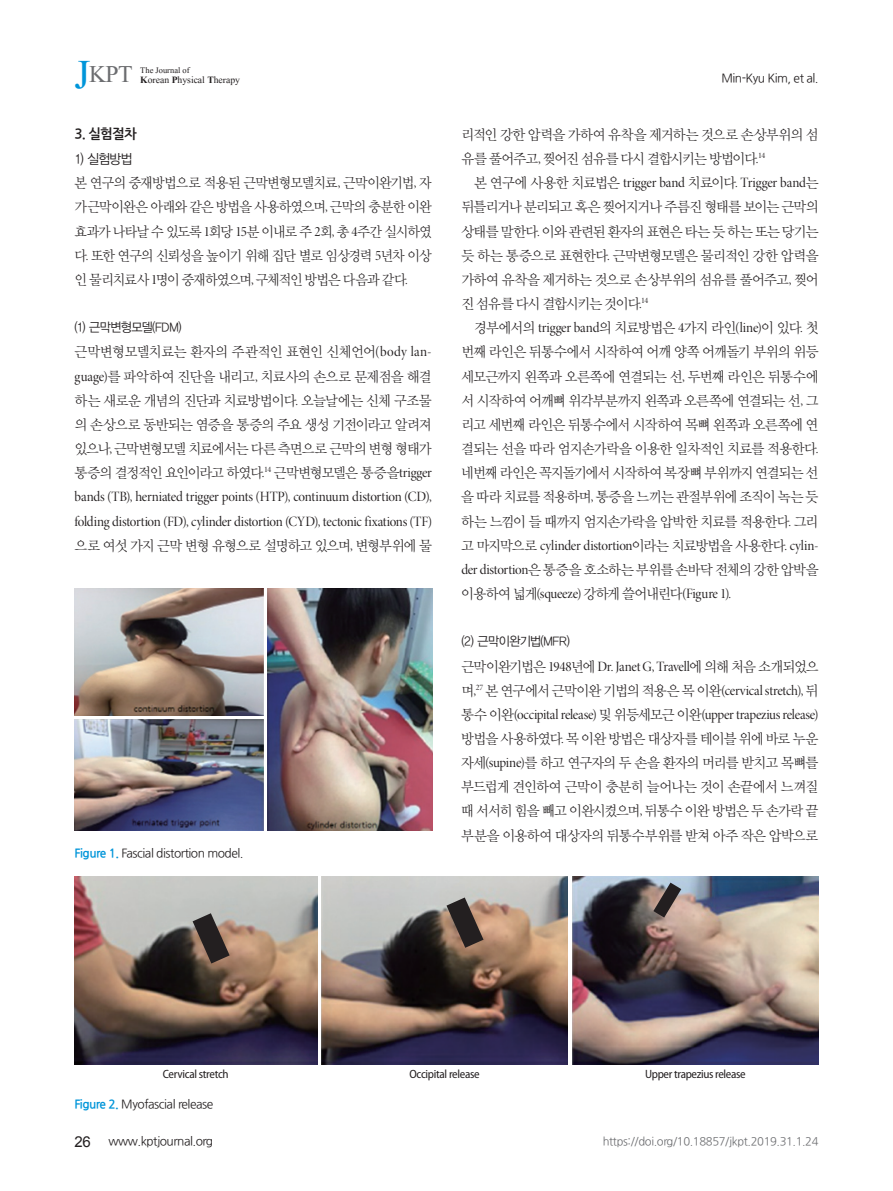
<style>
.page{position:relative;width:893px;height:1191px;background:#fff}
.page>*{position:absolute;margin:0;border:0;box-sizing:border-box;transform-origin:0 0}
.t1{font:30px "Aparajita";color:#6c6d70}
.t2{font:14.25px/24.2px "YDVY Mj O32";letter-spacing:-.06em;color:#231f20;text-align:justify;scale:.96 1}
.t3{font:14.25px/24.2px "YDVY Mj O32";letter-spacing:-.06em;color:#231f20;text-align:justify;scale:.94 1}
.t4{font:14.25px "Minion Pro Disp";letter-spacing:-.01em;color:#231f20;scale:.96 1}
.t5{font:14.25px "YDVY Mj O32";letter-spacing:-.035em;color:#231f20;scale:.96 1}
.t6{font:14.25px "YDVY Mj O32";letter-spacing:-.04em;color:#231f20;scale:.96 1}
.t7{font:13.5px "Nanum Gothic OTF Bold";color:#231f20}
.t8{font:13.5px "YDVYGO32";color:#231f20;scale:.95 1}
.t9{font:12.75px "YDVYGO32";letter-spacing:-.035em;color:#231f20;scale:.95 1}
.t10{font:12px "Nanum Gothic OTF";letter-spacing:-.04em;color:#231f20}
.t11{font:semi-condensed 12px "Myriad Pro";letter-spacing:-.03em;color:#231f20}
.t12{font:12px "Aparajita";color:#231f20}
.t13{font:11.25px "Nanum Gothic OTF";letter-spacing:-.03em;color:#6c6d70}
.t14{font:10.5px "Aparajita";color:#231f20}
.s1{font-size:51px;color:#0095d9}
.s2{font-weight:700}
.s3{font-family:"Minion Pro Disp"}
.s4{font-family:"Nanum Gothic OTF Bold";color:#0095d9}
.s5{font-family:"YDVY Mj O32"}
.s6{font-family:"Arial";font-size:15px}
</style>
<div class="page">
<img style="left:75px;top:589px;width:188px;height:126px">
<img style="left:75px;top:719px;width:188px;height:112px">
<img style="left:267px;top:589px;width:165px;height:242px">
<img style="left:75px;top:877px;width:242px;height:187px">
<img style="left:321px;top:877px;width:247px;height:187px">
<img style="left:572px;top:877px;width:247px;height:187px">
<svg style="left:193px;top:913px;width:37px;height:50px;background:#675850"></svg>
<svg style="left:446px;top:897px;width:37px;height:50px;background:#6d5b51"></svg>
<svg style="left:653px;top:882px;width:28px;height:35px"></svg>
<p class="t1" style="left:74px;top:60px;width:60px"><span class="s1">J</span>KPT</p>
<p class="t14" style="left:140px;top:65px;width:51px">The Journal of</p>
<p class="t12" style="left:140px;top:74px;width:101px"><span class="s2">K</span>orean <span class="s2">P</span>hysical <span class="s2">T</span>herapy</p>
<p class="t7" style="left:75px;top:127px;width:64px">3. 실험절차</p>
<p class="t8" style="left:75px;top:149px;width:63px">1) 실험방법</p>
<p class="t3" style="left:75px;top:170px;width:382px">본 연구의 중재방법으로 적용된 근막변형모델치료<span class="s3">,</span> 근막이완기법<span class="s3">,</span> 자 가근막이완은 아래와 같은 방법을 사용하였으며<span class="s3">,</span> 근막의 충분한 이완 효과가 나타날 수 있도록 <span class="s3">1</span>회당 <span class="s3">15</span>분 이내로 주 <span class="s3">2</span>회<span class="s3">,</span> 총 <span class="s3">4</span>주간 실시하였 다<span class="s3">.</span> 또한 연구의 신뢰성을 높이기 위해 집단 별로 임상경력 <span class="s3">5</span>년차 이상 인 물리치료사 <span class="s3">1</span>명이 중재하였으며<span class="s3">,</span> 구체적인 방법은 다음과 같다<span class="s3">.</span></p>
<p class="t9" style="left:75px;top:319px;width:114px">(1) 근막변형모델(FDM)</p>
<p class="t2" style="left:75px;top:339px;width:374px">근막변형모델치료는 환자의 주관적인 표현인 신체언어<span class="s3">(body lan&shy;guage)</span>를 파악하여 진단을 내리고<span class="s3">,</span> 치료사의 손으로 문제점을 해결 하는 새로운 개념의 진단과 치료방법이다<span class="s3">.</span> 오늘날에는 신체 구조물 의 손상으로 동반되는 염증을 통증의 주요 생성 기전이라고 알려져 있으나<span class="s3">,</span> 근막변형모델 치료에서는 다른 측면으로 근막의 변형 형태가 통증의 결정적인 요인이라고 하였다<span class="s3">.</span><sup>14</sup> 근막변형모델은 통증을<span class="s3">trigger bands (TB), herniated trigger points (HTP), continuum distortion (CD), folding distortion (FD), cylinder distortion (CYD), tectonic fixations (TF) </span>으로 여섯 가지 근막 변형 유형으로 설명하고 있으며<span class="s3">,</span> 변형부위에 물</p>
<p class="t10" style="left:75px;top:846px;width:170px"><span class="s4">Figure 1.</span> Fascial distortion model.</p>
<p class="t10" style="left:721px;top:71px;width:99px">Min-Kyu Kim, et al.</p>
<p class="t6" style="left:461px;top:125px;width:374px">리적인 강한 압력을 가하여 유착을 제거하는 것으로 손상부위의 섬</p>
<p class="t2" style="left:461px;top:146px;width:318px">유를 풀어주고<span class="s3">,</span> 찢어진 섬유를 다시 결합시키는 방법이다<span class="s3">.</span><sup>14</sup></p>
<p class="t4" style="left:474px;top:174px;width:360px"><span class="s5">본 연구에 사용한 치료법은</span> trigger band <span class="s5">치료이다</span>. Trigger band<span class="s5">는</span></p>
<p class="t2" style="left:461px;top:194px;width:374px">뒤틀리거나 분리되고 혹은 찢어지거나 주름진 형태를 보이는 근막의</p>
<p class="t2" style="left:461px;top:218px;width:374px">상태를 말한다<span class="s3">.</span> 이와 관련된 환자의 표현은 타는 듯 하는 또는 당기는</p>
<p class="t2" style="left:461px;top:243px;width:373px">듯 하는 통증으로 표현한다<span class="s3">.</span> 근막변형모델은 물리적인 강한 압력을</p>
<p class="t2" style="left:461px;top:267px;width:374px">가하여 유착을 제거하는 것으로 손상부위의 섬유를 풀어주고<span class="s3">,</span> 찢어</p>
<p class="t2" style="left:461px;top:291px;width:196px">진 섬유를 다시 결합시키는 것이다<span class="s3">.</span><sup>14</sup></p>
<p class="t2" style="left:474px;top:315px;width:360px">경부에서의 <span class="s3">trigger band</span>의 치료방법은 <span class="s3">4</span>가지 라인<span class="s3">(line)</span>이 있다<span class="s3">.</span> 첫</p>
<p class="t2" style="left:461px;top:339px;width:374px">번째 라인은 뒤통수에서 시작하여 어깨 양쪽 어깨돌기 부위의 위등</p>
<p class="t2" style="left:461px;top:363px;width:374px">세모근까지 왼쪽과 오른쪽에 연결되는 선<span class="s3">,</span> 두번째 라인은 뒤통수에</p>
<p class="t2" style="left:461px;top:387px;width:374px">서 시작하여 어깨뼈 위각부분까지 왼쪽과 오른쪽에 연결되는 선<span class="s3">,</span> 그</p>
<p class="t2" style="left:461px;top:412px;width:373px">리고 세번째 라인은 뒤통수에서 시작하여 목뼈 왼쪽과 오른쪽에 연</p>
<p class="t2" style="left:461px;top:436px;width:374px">결되는 선을 따라 엄지손가락을 이용한 일차적인 치료를 적용한다<span class="s3">.</span></p>
<p class="t2" style="left:461px;top:460px;width:374px">네번째 라인은 꼭지돌기에서 시작하여 복장뼈 부위까지 연결되는 선</p>
<p class="t2" style="left:461px;top:484px;width:374px">을 따라 치료를 적용하며<span class="s3">,</span> 통증을 느끼는 관절부위에 조직이 녹는 듯</p>
<p class="t2" style="left:461px;top:508px;width:374px">하는 느낌이 들 때까지 엄지손가락을 압박한 치료를 적용한다<span class="s3">.</span> 그리</p>
<p class="t4" style="left:461px;top:536px;width:374px"><span class="s5">고 마지막으로</span> cylinder distortion<span class="s5">이라는 치료방법을 사용한다</span>. cylin-</p>
<p class="t5" style="left:461px;top:560px;width:374px"><span class="s3">der distortion</span>은 통증을 호소하는 부위를 손바닥 전체의 강한 압박을</p>
<p class="t4" style="left:461px;top:585px;width:283px"><span class="s5">이용하여 넓게</span>(squeeze) <span class="s5">강하게 쓸어내린다</span>(Figure 1).</p>
<p class="t9" style="left:461px;top:633px;width:116px">(2) 근막이완기법(MFR)</p>
<p class="t2" style="left:461px;top:653px;width:374px">근막이완기법은 <span class="s3">1948</span>년에 <span class="s3">Dr. Janet G, Travell</span>에 의해 처음 소개되었으 며<span class="s3">,</span><sup>27</sup> 본 연구에서 근막이완 기법의 적용은 목 이완<span class="s3">(cervical stretch),</span> 뒤 통수 이완<span class="s3">(occipital release)</span> 및 위등세모근 이완<span class="s3">(upper trapezius release) </span>방법을 사용하였다<span class="s3">.</span> 목 이완 방법은 대상자를 테이블 위에 바로 누운 자세<span class="s3">(supine)</span>를 하고 연구자의 두 손을 환자의 머리를 받치고 목뼈를 부드럽게 견인하여 근막이 충분히 늘어나는 것이 손끝에서 느껴질 때 서서히 힘을 빼고 이완시켰으며<span class="s3">,</span> 뒤통수 이완 방법은 두 손가락 끝 부분을 이용하여 대상자의 뒤통수부위를 받쳐 아주 작은 압박으로</p>
<p class="t11" style="left:163px;top:1067px;width:67px">Cervical stretch</p>
<p class="t11" style="left:409px;top:1067px;width:72px">Occipital release</p>
<p class="t11" style="left:645px;top:1067px;width:102px">Upper trapezius release</p>
<p class="t10" style="left:74px;top:1096px;width:140px"><span class="s4">Figure 2.</span> Myofascial release</p>
<p class="t10" style="left:74px;top:1134px;width:140px"><span class="s6">26</span> www.kptjournal.org</p>
<p class="t13" style="left:603px;top:1134px;width:217px">https://doi.org/10.18857/jkpt.2019.31.1.24</p>
</div>
